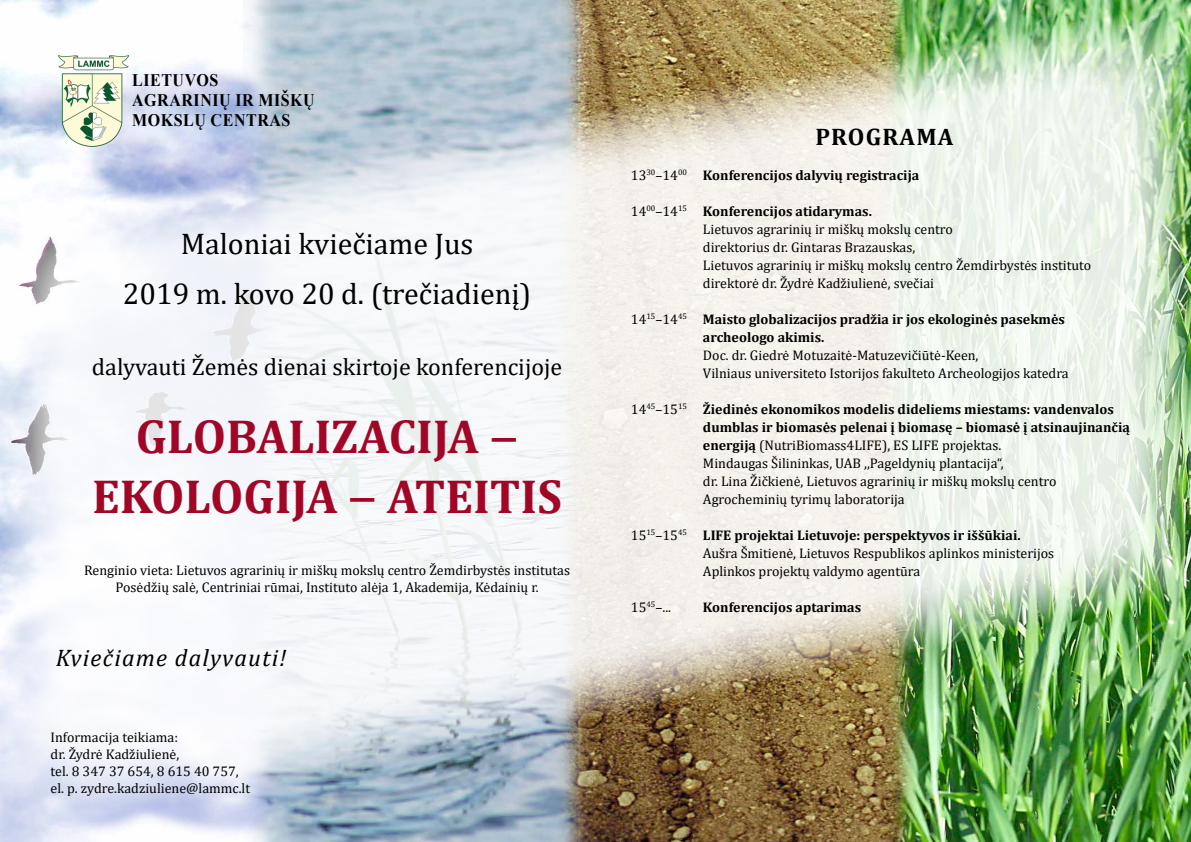
<style>
.page{position:relative;width:1191px;height:842px;background:#fff}
.page>*{position:absolute;margin:0;border:0;box-sizing:border-box;transform-origin:0 0}
.t1{font:700 48px/60px "Cambria";color:#a10627;text-align:center}
.t2{font:30px/50px "Cambria";color:#000;text-align:center}
.t3{font:24px "Cambria";color:#000}
.t4{font:italic 24px "Cambria";letter-spacing:.05em;color:#000}
.t5{font:700 24px "Cambria";letter-spacing:.05em;color:#000}
.t6{font:700 17.6px/20px "Times New Roman";letter-spacing:.035em;color:#000;scale:.91 1}
.t7{font:14px/18px "Cambria";color:#000}
.t8{font:700 14px/18px "Cambria";color:#000}
.s1{font-weight:400}
.s2{font-weight:700}
</style>
<div class="page">
<img style="left:0;top:0;width:1191px;height:842px">
<p class="t6" style="left:132px;top:70px;width:202px">LIETUVOS<br>AGRARINIŲ IR MIŠKŲ<br>MOKSLŲ CENTRAS</p>
<h2 class="t2" style="left:123px;top:218px;width:410px">Maloniai kviečiame Jus<br>2019 m. kovo 20 d. (trečiadienį)</h2>
<h3 class="t3" style="left:92px;top:352px;width:472px">dalyvauti Žemės dienai skirtoje konferencijoje</h3>
<h1 class="t1" style="left:92px;top:405px;width:471px">GLOBALIZACIJA ‒<br>EKOLOGIJA ‒ ATEITIS</h1>
<p class="t7" style="left:84px;top:562px;width:487px;line-height:16.8px;text-align:center">Renginio vieta: Lietuvos agrarinių ir miškų mokslų centro Žemdirbystės institutas<br>Posėdžių salė, Centriniai rūmai, Instituto alėja 1, Akademija, Kėdainių r.</p>
<h3 class="t4" style="left:56px;top:641px;width:232px">Kviečiame dalyvauti!</h3>
<p class="t7" style="left:51px;top:729px;width:201px;line-height:16.8px">Informacija teikiama:<br>dr. Žydrė Kadžiulienė,<br>tel. 8 347 37 654, 8 615 40 757, el. p. zydre.kadziuliene@lammc.lt</p>
<h3 class="t5" style="left:815px;top:120px;width:140px">PROGRAMA</h3>
<p class="t8" style="left:631px;top:165px;width:290px"><span class="s1">13</span><sup>30</sup><span class="s1">–14</span><sup>00</sup> Konferencijos dalyvių registracija</p>
<p class="t7" style="left:703px;top:202px;width:390px;text-indent:-72px">14<sup>00</sup>–14<sup>15</sup> <span class="s2">Konferencijos atidarymas.<br></span>Lietuvos agrarinių ir miškų mokslų centro<br>direktorius dr. Gintaras Brazauskas,<br>Lietuvos agrarinių ir miškų mokslų centro Žemdirbystės instituto direktorė dr. Žydrė Kadžiulienė, svečiai</p>
<p class="t8" style="left:703px;top:309px;width:363px;text-indent:-72px"><span class="s1">14</span><sup>15</sup><span class="s1">–14</span><sup>45</sup> Maisto globalizacijos pradžia ir jos ekologinės pasekmės archeologo akimis.</p>
<p class="t7" style="left:703px;top:346px;width:367px">Doc. dr. Giedrė Motuzaitė-Matuzevičiūtė-Keen,<br>Vilniaus universiteto Istorijos fakulteto Archeologijos katedra</p>
<p class="t7" style="left:703px;top:400px;width:428px;text-indent:-72px">14<sup>45</sup>–15<sup>15</sup> <span class="s2">Žiedinės ekonomikos modelis dideliems miestams: vandenvalos dumblas ir biomasės pelenai į biomasę – biomasė į atsinaujinančią energiją</span> (NutriBiomass4LIFE), ES LIFE projektas.<br>Mindaugas Šilininkas, UAB ,,Pageldynių plantacija“,<br>dr. Lina Žičkienė, Lietuvos agrarinių ir miškų mokslų centro Agrocheminių tyrimų laboratorija</p>
<p class="t7" style="left:703px;top:526px;width:353px;text-indent:-72px">15<sup>15</sup>–15<sup>45</sup> <span class="s2">LIFE projektai Lietuvoje: perspektyvos ir iššūkiai.<br></span>Aušra Šmitienė, Lietuvos Respublikos aplinkos ministerijos<br>Aplinkos projektų valdymo agentūra</p>
<p class="t7" style="left:631px;top:598px;width:42px">15<sup>45</sup>–...</p>
<p class="t8" style="left:703px;top:597px;width:160px">Konferencijos aptarimas</p>
</div>
